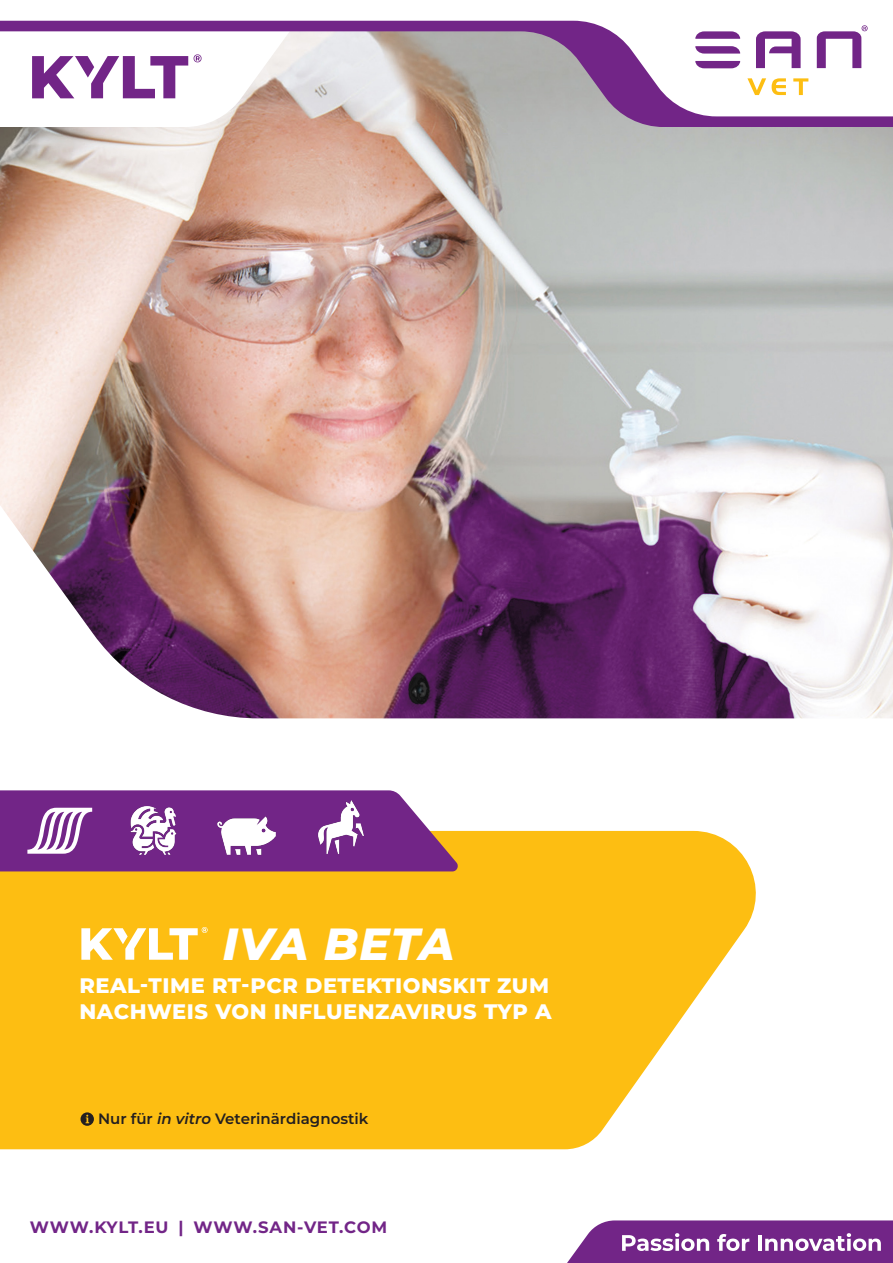
<style>
.page{position:relative;width:893px;height:1263px;background:#fff}
.page>*{position:absolute;margin:0;border:0;box-sizing:border-box;transform-origin:0 0}
.Cover_Titel{font:italic 800 45px "Montserrat";letter-spacing:.025em;color:#fff}
.Cover_Untertitel{font:800 21px/25.2px "Montserrat";letter-spacing:.025em;color:#fff}
.TEXT_BASIS{font:700 16.5px "Montserrat";letter-spacing:.05em;color:#722587}
.t1{font:600 15px "Montserrat";color:#231f20}
.s1{font-style:italic}
</style>
<div class="page">
<svg style="left:0;top:831px;width:756px;height:318px;background:#fdc429"></svg>
<svg style="left:567px;top:1220px;width:326px;height:43px;background:#8b4c9c"></svg>
<svg style="left:81px;top:927px;width:127px;height:33px"></svg>
<svg style="left:81px;top:1112px;width:13px;height:14px"></svg>
<svg style="left:0;top:790px;width:459px;height:81px;background:#874494"></svg>
<img style="left:0;top:127px;width:893px;height:591px">
<svg style="left:0;top:20px;width:579px;height:1px"></svg>
<svg style="left:0;top:21px;width:893px;height:106px"></svg>
<svg style="left:747px;top:78px;width:19px;height:17px"></svg>
<svg style="left:772px;top:78px;width:14px;height:17px"></svg>
<svg style="left:793px;top:78px;width:15px;height:17px"></svg>
<svg style="left:695px;top:31px;width:45px;height:8px"></svg>
<svg style="left:695px;top:46px;width:45px;height:8px"></svg>
<svg style="left:695px;top:61px;width:45px;height:7px"></svg>
<svg style="left:756px;top:31px;width:45px;height:37px"></svg>
<svg style="left:817px;top:25px;width:51px;height:43px"></svg>
<img style="left:213px;top:801px;width:68px;height:69px">
<img style="left:124px;top:799px;width:59px;height:60px">
<img style="left:311px;top:797px;width:60px;height:60px">
<p class="Cover_Titel" style="left:223px;top:911px;width:233px">IVA BETA</p>
<p class="Cover_Untertitel" style="left:80px;top:972px;width:474px">REAL-TIME RT-PCR DETEKTIONSKIT ZUM<br>NACHWEIS VON INFLUENZAVIRUS TYP A</p>
<p class="t1" style="left:98px;top:1108px;width:272px">Nur für <span class="s1">in vitro</span> Veterinärdiagnostik</p>
<p class="TEXT_BASIS" style="left:30px;top:1215px;width:359px">WWW.KYLT.EU | WWW.SAN-VET.COM</p>
</div>
